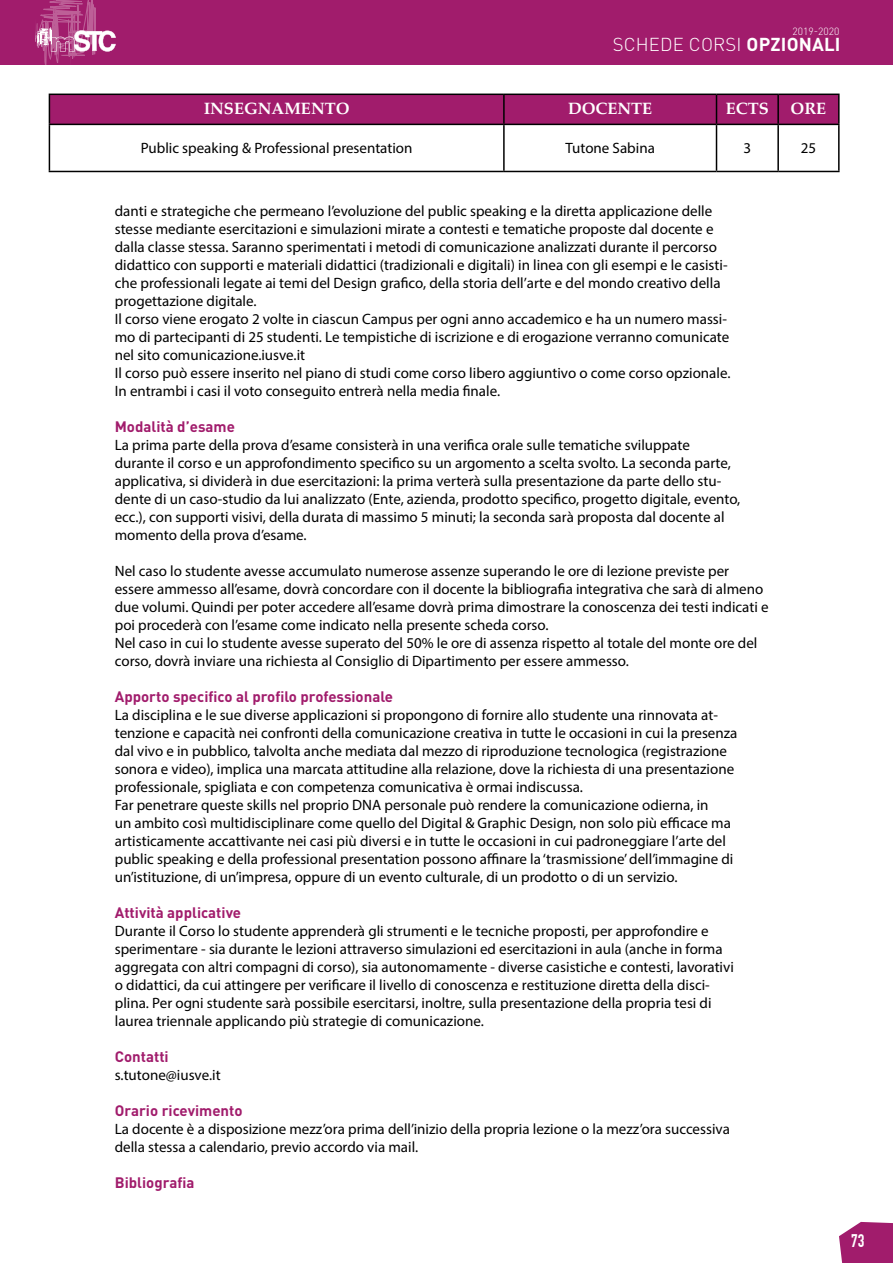
<style>
.page{position:relative;width:893px;height:1263px;background:#fff}
.page>*{position:absolute;margin:0;border:0;box-sizing:border-box;transform-origin:0 0}
.t1{font:300 18.45px "DIN Pro";letter-spacing:.01em;color:#fff}
.t2{font:700 17.85px "DIN Condensed";color:#fff}
.t3{font:700 16.5px "Palatino";color:#fff}
.t4{font:15px/18px "Myriad Pro";color:#000}
.t5{font:700 15px "DIN Pro";color:#a11c6c}
.t6{font:300 10.35px "DIN Pro";color:#fff}
.s1{font-weight:700}
</style>
<div class="page">
<svg style="left:839px;top:1222px;width:54px;height:41px;background:#aa317a"></svg>
<div style="left:0;top:0;width:893px;height:65px;background:#a11c6c"></div>
<svg style="left:35px;top:0;width:81px;height:65px"></svg>
<svg style="left:49px;top:94px;width:789px;height:30px;background:#981a66"></svg>
<hr style="left:778px;top:94px;width:62px;height:1px;background:#000">
<hr style="left:777px;top:95px;width:2px;height:29px;background:#000">
<hr style="left:838px;top:95px;width:2px;height:29px;background:#000">
<hr style="left:49px;top:124px;width:455px;height:1px;background:#000">
<hr style="left:49px;top:125px;width:1px;height:46px;background:#000">
<hr style="left:504px;top:124px;width:212px;height:1px;background:#000">
<hr style="left:503px;top:125px;width:2px;height:46px;background:#000">
<hr style="left:716px;top:124px;width:62px;height:1px;background:#000">
<hr style="left:716px;top:125px;width:1px;height:46px;background:#000">
<hr style="left:778px;top:124px;width:62px;height:1px;background:#000">
<hr style="left:777px;top:125px;width:2px;height:46px;background:#000">
<hr style="left:838px;top:125px;width:2px;height:46px;background:#000">
<hr style="left:49px;top:171px;width:455px;height:1px;background:#000">
<hr style="left:504px;top:171px;width:212px;height:1px;background:#000">
<hr style="left:716px;top:171px;width:62px;height:1px;background:#000">
<hr style="left:778px;top:171px;width:62px;height:1px;background:#000">
<p class="t6" style="left:793px;top:24px;width:49px">2019-2020</p>
<p class="t1" style="left:613px;top:32px;width:229px">SCHEDE CORSI <span class="s1">OPZIONALI</span></p>
<p class="t3" style="left:204px;top:94px;width:147px">INSEGNAMENTO</p>
<p class="t3" style="left:568px;top:94px;width:86px">DOCENTE</p>
<p class="t3" style="left:726px;top:94px;width:45px">ECTS</p>
<p class="t3" style="left:791px;top:94px;width:37px">ORE</p>
<p class="t4" style="left:141px;top:139px;width:273px">Public speaking &amp; Professional presentation</p>
<p class="t4" style="left:565px;top:139px;width:91px">Tutone Sabina</p>
<p class="t4" style="left:743px;top:139px;width:9px">3</p>
<p class="t4" style="left:801px;top:139px;width:17px">25</p>
<p class="t4" style="left:115px;top:202px;width:617px">danti e strategiche che permeano l’evoluzione del public speaking e la diretta applicazione delle stesse mediante esercitazioni e simulazioni mirate a contesti e tematiche proposte dal docente e dalla classe stessa. Saranno sperimentati i metodi di comunicazione analizzati durante il percorso didattico con supporti e materiali didattici (tradizionali e digitali) in linea con gli esempi e le casisti&shy;che professionali legate ai temi del Design grafico, della storia dell’arte e del mondo creativo della progettazione digitale.<br>Il corso viene erogato 2 volte in ciascun Campus per ogni anno accademico e ha un numero massi&shy;mo di partecipanti di 25 studenti. Le tempistiche di iscrizione e di erogazione verranno comunicate nel sito comunicazione.iusve.it<br>Il corso può essere inserito nel piano di studi come corso libero aggiuntivo o come corso opzionale.<br>In entrambi i casi il voto conseguito entrerà nella media finale.</p>
<p class="t5" style="left:115px;top:416px;width:122px">Modalità d’esame</p>
<p class="t4" style="left:115px;top:436px;width:627px">La prima parte della prova d’esame consisterà in una verifica orale sulle tematiche sviluppate durante il corso e un approfondimento specifico su un argomento a scelta svolto. La seconda parte, applicativa, si dividerà in due esercitazioni: la prima verterà sulla presentazione da parte dello stu&shy;dente di un caso-studio da lui analizzato (Ente, azienda, prodotto specifico, progetto digitale, evento, ecc.), con supporti visivi, della durata di massimo 5 minuti; la seconda sarà proposta dal docente al momento della prova d’esame.</p>
<p class="t4" style="left:115px;top:562px;width:655px">Nel caso lo studente avesse accumulato numerose assenze superando le ore di lezione previste per essere ammesso all’esame, dovrà concordare con il docente la bibliografia integrativa che sarà di almeno due volumi. Quindi per poter accedere all’esame dovrà prima dimostrare la conoscenza dei testi indicati e poi procederà con l’esame come indicato nella presente scheda corso.<br>Nel caso in cui lo studente avesse superato del 50% le ore di assenza rispetto al totale del monte ore del corso, dovrà inviare una richiesta al Consiglio di Dipartimento per essere ammesso.</p>
<p class="t5" style="left:115px;top:686px;width:280px">Apporto specifico al profilo professionale</p>
<p class="t4" style="left:115px;top:706px;width:624px">La disciplina e le sue diverse applicazioni si propongono di fornire allo studente una rinnovata at&shy;tenzione e capacità nei confronti della comunicazione creativa in tutte le occasioni in cui la presenza dal vivo e in pubblico, talvolta anche mediata dal mezzo di riproduzione tecnologica (registrazione sonora e video), implica una marcata attitudine alla relazione, dove la richiesta di una presentazione professionale, spigliata e con competenza comunicativa è ormai indiscussa.<br>Far penetrare queste skills nel proprio DNA personale può rendere la comunicazione odierna, in<br>un ambito così multidisciplinare come quello del Digital &amp; Graphic Design, non solo più efficace ma artisticamente accattivante nei casi più diversi e in tutte le occasioni in cui padroneggiare l’arte del public speaking e della professional presentation possono affinare la ‘trasmissione’ dell’immagine di un’istituzione, di un’impresa, oppure di un evento culturale, di un prodotto o di un servizio.</p>
<p class="t5" style="left:115px;top:902px;width:128px">Attività applicative</p>
<p class="t4" style="left:115px;top:922px;width:621px">Durante il Corso lo studente apprenderà gli strumenti e le tecniche proposti, per approfondire e sperimentare - sia durante le lezioni attraverso simulazioni ed esercitazioni in aula (anche in forma aggregata con altri compagni di corso), sia autonomamente - diverse casistiche e contesti, lavorativi o didattici, da cui attingere per verificare il livello di conoscenza e restituzione diretta della disci&shy;plina. Per ogni studente sarà possibile esercitarsi, inoltre, sulla presentazione della propria tesi di laurea triennale applicando più strategie di comunicazione.</p>
<p class="t5" style="left:115px;top:1046px;width:55px">Contatti</p>
<p class="t4" style="left:115px;top:1066px;width:107px">s.tutone@iusve.it</p>
<p class="t5" style="left:115px;top:1100px;width:129px">Orario ricevimento</p>
<p class="t4" style="left:115px;top:1120px;width:617px">La docente è a disposizione mezz’ora prima dell’inizio della propria lezione o la mezz’ora successiva della stessa a calendario, previo accordo via mail.</p>
<p class="t5" style="left:115px;top:1172px;width:81px">Bibliografia</p>
<p class="t2" style="left:851px;top:1230px;width:15px">73</p>
</div>
